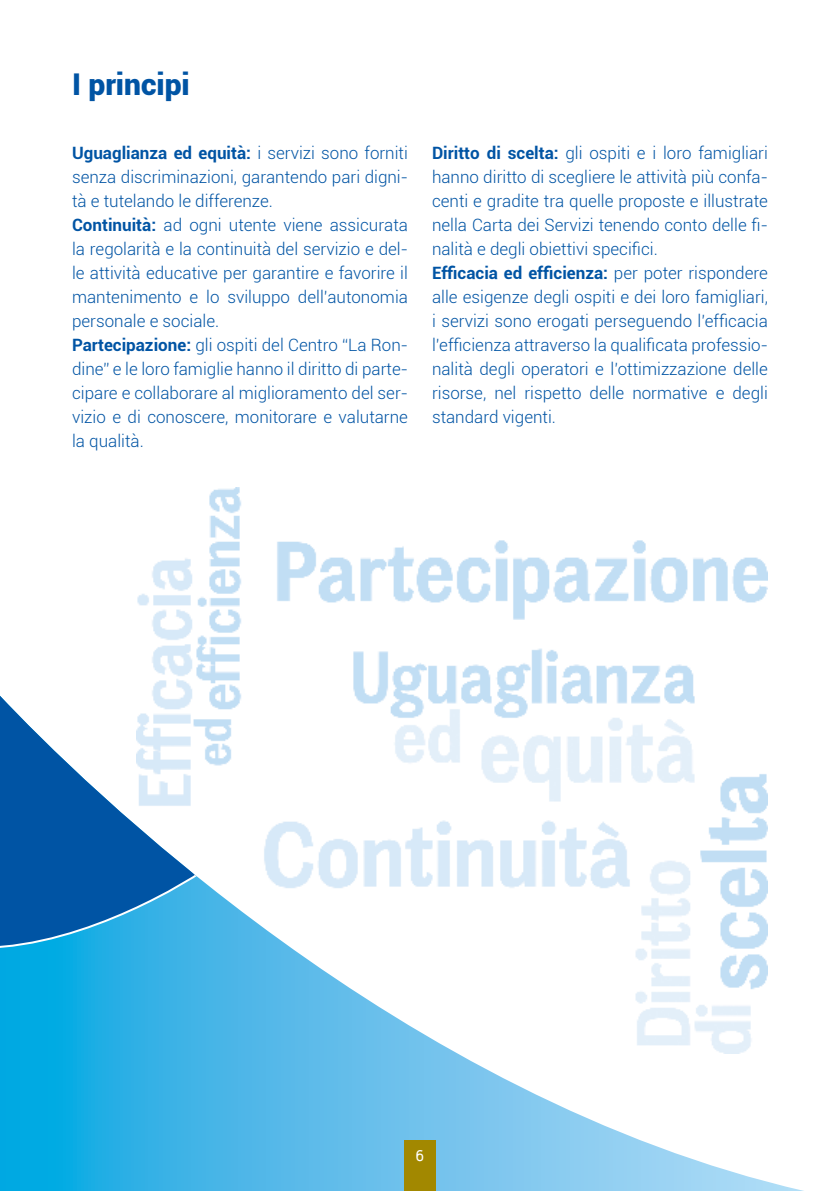
<style>
.page{position:relative;width:840px;height:1191px;background:#fff}
.page>*{position:absolute;margin:0;border:0;box-sizing:border-box;transform-origin:0 0}
.t1{font:900 30px "Roboto";color:#0054a4}
.t2{font:300 17px/24px "Roboto";color:#0054a4}
.t3{font:16px "Casper";color:#fff}
.s1{font-weight:700}
</style>
<div class="page">
<img style="left:137px;top:487px;width:630px;height:209px">
<svg style="left:0;top:696px;width:804px;height:495px"></svg>
<svg style="left:0;top:696px;width:199px;height:254px"></svg>
<div style="left:404px;top:1140px;width:31px;height:51px;background:#a28800"></div>
<h1 class="t1" style="left:72px;top:63px;width:119px">I principi</h1>
<p class="t2" style="left:72px;top:140px;width:337px"><span class="s1">Uguaglianza ed equità:</span> i servizi sono forniti senza discriminazioni, garantendo pari digni&shy;tà e tutelando le differenze.<br><span class="s1">Continuità:</span> ad ogni utente viene assicurata la regolarità e la continuità del servizio e del&shy;le attività educative per garantire e favorire il mantenimento e lo sviluppo dell’autonomia personale e sociale.<br><span class="s1">Partecipazione:</span> gli ospiti del Centro “La Ron&shy;dine” e le loro famiglie hanno il diritto di parte&shy;cipare e collaborare al miglioramento del ser&shy;vizio e di conoscere, monitorare e valutarne la qualità.</p>
<p class="t2" style="left:432px;top:140px;width:337px"><span class="s1">Diritto di scelta:</span> gli ospiti e i loro famigliari hanno diritto di scegliere le attività più confa&shy;centi e gradite tra quelle proposte e illustrate nella Carta dei Servizi tenendo conto delle fi&shy;nalità e degli obiettivi specifici.<br><span class="s1">Efficacia ed efficienza:</span> per poter rispondere alle esigenze degli ospiti e dei loro famigliari, i servizi sono erogati perseguendo l’efficacia l’efficienza attraverso la qualificata professio&shy;nalità degli operatori e l’ottimizzazione delle risorse, nel rispetto delle normative e degli standard vigenti.</p>
<p class="t3" style="left:415px;top:1146px;width:10px">6</p>
</div>
